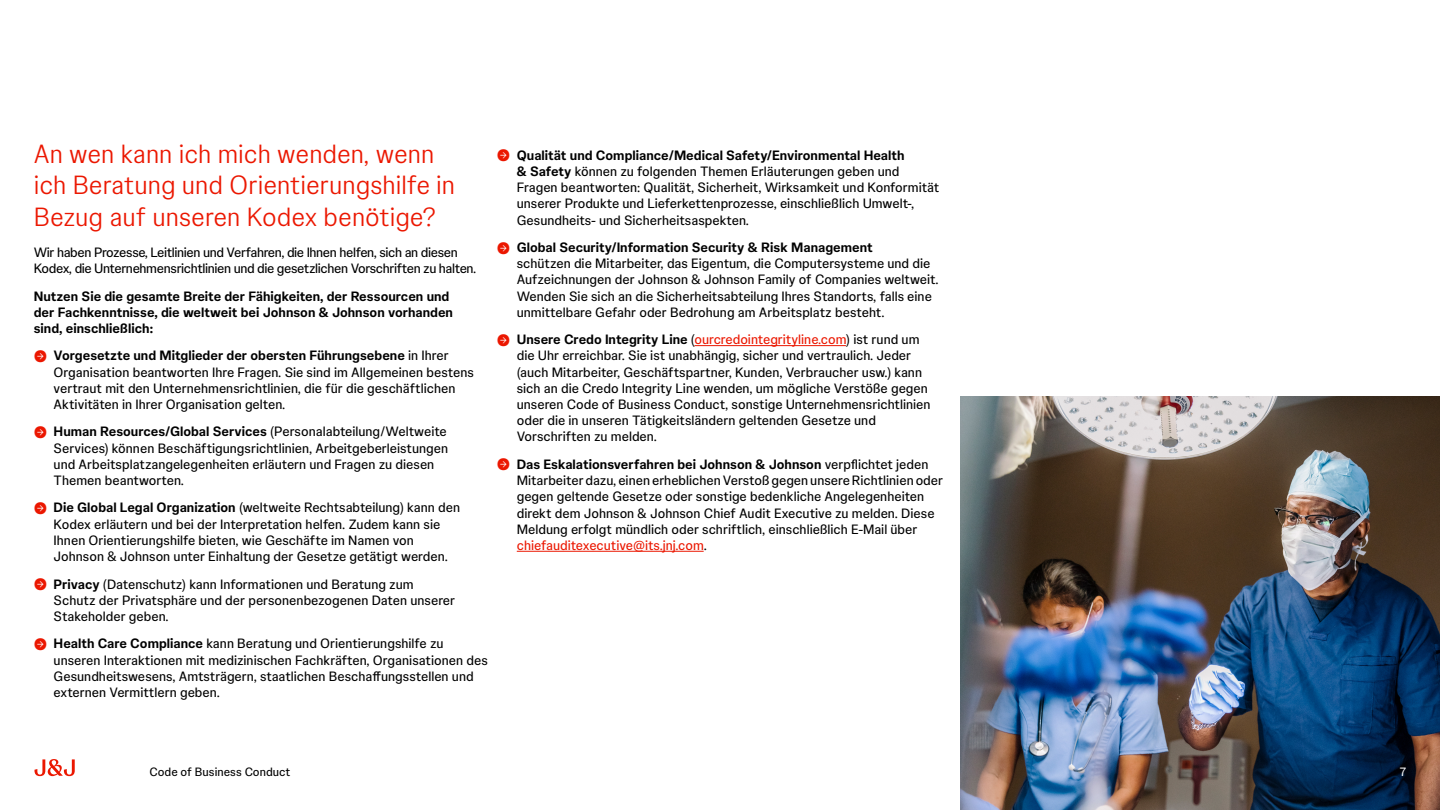
<style>
.page{position:relative;width:1440px;height:810px;background:#fff}
.page>*{position:absolute;margin:0;border:0;box-sizing:border-box;transform-origin:0 0}
.t1{font:300 26.25px/31.5px "Johnson Text";color:#eb1700}
.t2{font:13.5px/16.2px "Johnson Text";color:#000}
.t3{font:13.5px/16.2px "Johnson Text";letter-spacing:-.025em;color:#000}
.t4{font:700 13.5px/16.2px "Johnson Text";color:#000}
.t5{font:12px "Johnson Text";color:#000}
.t6{font:12px "Johnson Text";color:#fff}
.s1{font-family:"Johnson Display";font-size:16.5px;color:#eb1700}
.s2{font-weight:700}
.s3{color:#eb1700}
</style>
<div class="page">
<svg style="left:35px;top:759px;width:40px;height:17px"></svg>
<img style="left:960px;top:397px;width:480px;height:413px">
<hr style="left:694px;top:345px;width:152px;height:1px;background:#eb1700">
<hr style="left:517px;top:551px;width:187px;height:1px;background:#eb1700">
<h1 class="t1" style="left:34px;top:136px;width:423px">An wen kann ich mich wenden, wenn ich Beratung und Orientierungshilfe in<br>Bezug auf unseren Kodex benötige?</h1>
<p class="t3" style="left:34px;top:243px;width:444px">Wir haben Prozesse, Leitlinien und Verfahren, die Ihnen helfen, sich an diesen<br>Kodex, die Unternehmensrichtlinien und die gesetzlichen Vorschriften zu halten.</p>
<p class="t4" style="left:34px;top:287px;width:421px">Nutzen Sie die gesamte Breite der Fähigkeiten, der Ressourcen und der Fachkenntnisse, die weltweit bei Johnson &amp; Johnson vorhanden sind, einschließlich:</p>
<p class="t2" style="left:54px;top:347px;width:422px;text-indent:-20px"><span class="s1">→</span> <span class="s2">Vorgesetzte und Mitglieder der obersten Führungsebene</span> in Ihrer Organisation beantworten Ihre Fragen. Sie sind im Allgemeinen bestens vertraut mit den Unternehmensrichtlinien, die für die geschäftlichen Aktivitäten in Ihrer Organisation gelten.</p>
<p class="t2" style="left:54px;top:423px;width:396px;text-indent:-20px"><span class="s1">→</span> <span class="s2">Human Resources/Global Services</span> (Personalabteilung/Weltweite Services) können Beschäftigungsrichtlinien, Arbeitgeberleistungen und Arbeitsplatzangelegenheiten erläutern und Fragen zu diesen Themen beantworten.</p>
<p class="t2" style="left:54px;top:499px;width:408px;text-indent:-20px"><span class="s1">→</span> <span class="s2">Die Global Legal Organization</span> (weltweite Rechtsabteilung) kann den Kodex erläutern und bei der Interpretation helfen. Zudem kann sie Ihnen Orientierungshilfe bieten, wie Geschäfte im Namen von Johnson &amp; Johnson unter Einhaltung der Gesetze getätigt werden.</p>
<p class="t2" style="left:54px;top:575px;width:403px;text-indent:-20px"><span class="s1">→</span> <span class="s2">Privacy</span> (Datenschutz) kann Informationen und Beratung zum<br>Schutz der Privatsphäre und der personenbezogenen Daten unserer<br>Stakeholder geben.</p>
<p class="t2" style="left:54px;top:635px;width:436px;text-indent:-20px"><span class="s1">→</span> <span class="s2">Health Care Compliance</span> kann Beratung und Orientierungshilfe zu unseren Interaktionen mit medizinischen Fachkräften, Organisationen des Gesundheitswesens, Amtsträgern, staatlichen Beschaffungsstellen und externen Vermittlern geben.</p>
<p class="t2" style="left:517px;top:146px;width:424px;text-indent:-20px"><span class="s1">→</span> <span class="s2">Qualität und Compliance/Medical Safety/Environmental Health<br>&amp; Safety</span> können zu folgenden Themen Erläuterungen geben und Fragen beantworten: Qualität, Sicherheit, Wirksamkeit und Konformität unserer Produkte und Lieferkettenprozesse, einschließlich Umwelt-, Gesundheits- und Sicherheitsaspekten.</p>
<p class="t2" style="left:517px;top:238px;width:424px;text-indent:-20px"><span class="s1">→</span> <span class="s2">Global Security/Information Security &amp; Risk Management<br></span>schützen die Mitarbeiter, das Eigentum, die Computersysteme und die Aufzeichnungen der Johnson &amp; Johnson Family of Companies weltweit.<br>Wenden Sie sich an die Sicherheitsabteilung Ihres Standorts, falls eine unmittelbare Gefahr oder Bedrohung am Arbeitsplatz besteht.</p>
<p class="t2" style="left:517px;top:331px;width:415px;text-indent:-20px"><span class="s1">→</span> <span class="s2">Unsere Credo Integrity Line</span> (<span class="s3">ourcredointegrityline.com</span>) ist rund um die Uhr erreichbar. Sie ist unabhängig, sicher und vertraulich. Jeder (auch Mitarbeiter, Geschäftspartner, Kunden, Verbraucher usw.) kann sich an die Credo Integrity Line wenden, um mögliche Verstöße gegen unseren Code of Business Conduct, sonstige Unternehmensrichtlinien oder die in unseren Tätigkeitsländern geltenden Gesetze und Vorschriften zu melden.</p>
<p class="t2" style="left:517px;top:455px;width:428px;text-indent:-20px"><span class="s1">→</span> <span class="s2">Das Eskalationsverfahren bei Johnson &amp; Johnson</span> verpflichtet jeden Mitarbeiter dazu, einen erheblichen Verstoß gegen unsere Richtlinien oder gegen geltende Gesetze oder sonstige bedenkliche Angelegenheiten direkt dem Johnson &amp; Johnson Chief Audit Executive zu melden. Diese Meldung erfolgt mündlich oder schriftlich, einschließlich E-Mail über <span class="s3">chiefauditexecutive@its.jnj.com</span>.</p>
<p class="t5" style="left:150px;top:763px;width:142px">Code of Business Conduct</p>
<p class="t6" style="left:1400px;top:763px;width:8px">7</p>
</div>
